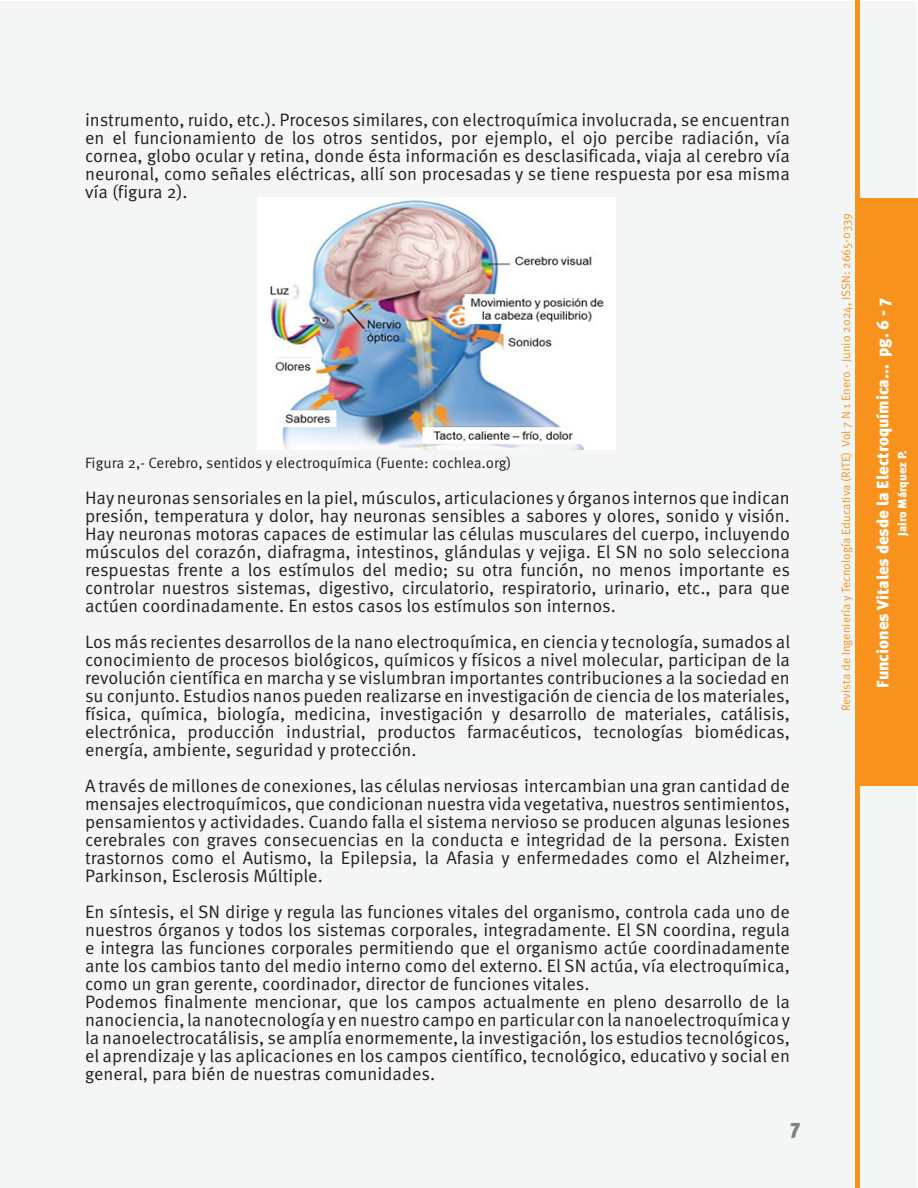
<style>
.page{position:relative;width:918px;height:1188px;background:#fff}
.page>*{position:absolute;margin:0;border:0;box-sizing:border-box;transform-origin:0 0}
.t1{font:900 21px "Meta Pro";color:#808285}
.Resumen_Conclusion{font:18px/18px "Meta Pro";color:#231f20;text-align:justify}
.t2{font:900 16.5px "Meta Pro";color:#fff}
.Pie_Imagen{font:15px "Meta Pro";color:#231f20}
.t3{font:12px "Meta Pro";color:#f7931d}
.t4{font:900 12px "Meta Pro";color:#fff}
.s1{color:#f7951f}
</style>
<div class="page">
<div style="left:0;top:1px;width:917px;height:1187px;background:#f4f6f6"></div>
<div style="left:860px;top:198px;width:58px;height:587px;background:#f7931d"></div>
<div style="left:855px;top:0;width:5px;height:1188px;background:#f7931d"></div>
<img style="left:258px;top:198px;width:357px;height:252px">
<p class="Resumen_Conclusion" style="left:85px;top:111px;width:706px">instrumento, ruido, etc.). Procesos similares, con electroquímica involucrada, se encuentran en el funcionamiento de los otros sentidos, por ejemplo, el ojo percibe radiación, vía cornea, globo ocular y retina, donde ésta información es desclasificada, viaja al cerebro vía neuronal, como señales eléctricas, allí son procesadas y se tiene respuesta por esa misma vía (figura 2).</p>
<p class="Pie_Imagen" style="left:85px;top:453px;width:428px">Figura 2,- Cerebro, sentidos y electroquímica (Fuente: cochlea.org)</p>
<p class="Resumen_Conclusion" style="left:85px;top:489px;width:707px">Hay neuronas sensoriales en la piel, músculos, articulaciones y órganos internos que indican presión, temperatura y dolor, hay neuronas sensibles a sabores y olores, sonido y visión.<br>Hay neuronas motoras capaces de estimular las células musculares del cuerpo, incluyendo músculos del corazón, diafragma, intestinos, glándulas y vejiga. El SN no solo selecciona respuestas frente a los estímulos del medio; su otra función, no menos importante es controlar nuestros sistemas, digestivo, circulatorio, respiratorio, urinario, etc., para que actúen coordinadamente. En estos casos los estímulos son internos.</p>
<p class="Resumen_Conclusion" style="left:85px;top:633px;width:707px">Los más recientes desarrollos de la nano electroquímica, en ciencia y tecnología, sumados al conocimiento de procesos biológicos, químicos y físicos a nivel molecular, participan de la revolución científica en marcha y se vislumbran importantes contribuciones a la sociedad en su conjunto. Estudios nanos pueden realizarse en investigación de ciencia de los materiales, física, química, biología, medicina, investigación y desarrollo de materiales, catálisis, electrónica, producción industrial, productos farmacéuticos, tecnologías biomédicas, energía, ambiente, seguridad y protección.</p>
<p class="Resumen_Conclusion" style="left:85px;top:777px;width:707px">A través de millones de conexiones, las células nerviosas intercambian una gran cantidad de mensajes electroquímicos, que condicionan nuestra vida vegetativa, nuestros sentimientos, pensamientos y actividades. Cuando falla el sistema nervioso se producen algunas lesiones cerebrales con graves consecuencias en la conducta e integridad de la persona. Existen trastornos como el Autismo, la Epilepsia, la Afasia y enfermedades como el Alzheimer, Parkinson, Esclerosis Múltiple.</p>
<p class="Resumen_Conclusion" style="left:85px;top:903px;width:706px">En síntesis, el SN dirige y regula las funciones vitales del organismo, controla cada uno de nuestros órganos y todos los sistemas corporales, integradamente. El SN coordina, regula e integra las funciones corporales permitiendo que el organismo actúe coordinadamente ante los cambios tanto del medio interno como del externo. El SN actúa, vía electroquímica, como un gran gerente, coordinador, director de funciones vitales.</p>
<p class="Resumen_Conclusion" style="left:85px;top:993px;width:707px">Podemos finalmente mencionar, que los campos actualmente en pleno desarrollo de la nanociencia, la nanotecnología y en nuestro campo en particular con la nanoelectroquímica y la nanoelectrocatálisis, se amplía enormemente, la investigación, los estudios tecnológicos, el aprendizaje y las aplicaciones en los campos científico, tecnológico, educativo y social en general, para bién de nuestras comunidades.</p>
<p class="t1" style="left:790px;top:1113px;width:11px">7</p>
<p class="t3" style="left:838px;top:711px;width:500px;rotate:-90deg">Revista de Ingeniería y Tecnología Educativa (RITE) <span class="s1">Vol 7 N 1 Enero - Junio 2024</span>, ISSN: 2665-0339</p>
<p class="t2" style="left:872px;top:688px;width:390px;rotate:-90deg">Funciones Vitales desde la Electroquímica... pg. 6 - 7</p>
<p class="t4" style="left:895px;top:536px;width:87px;rotate:-90deg">Jairo Márquez P.</p>
</div>
